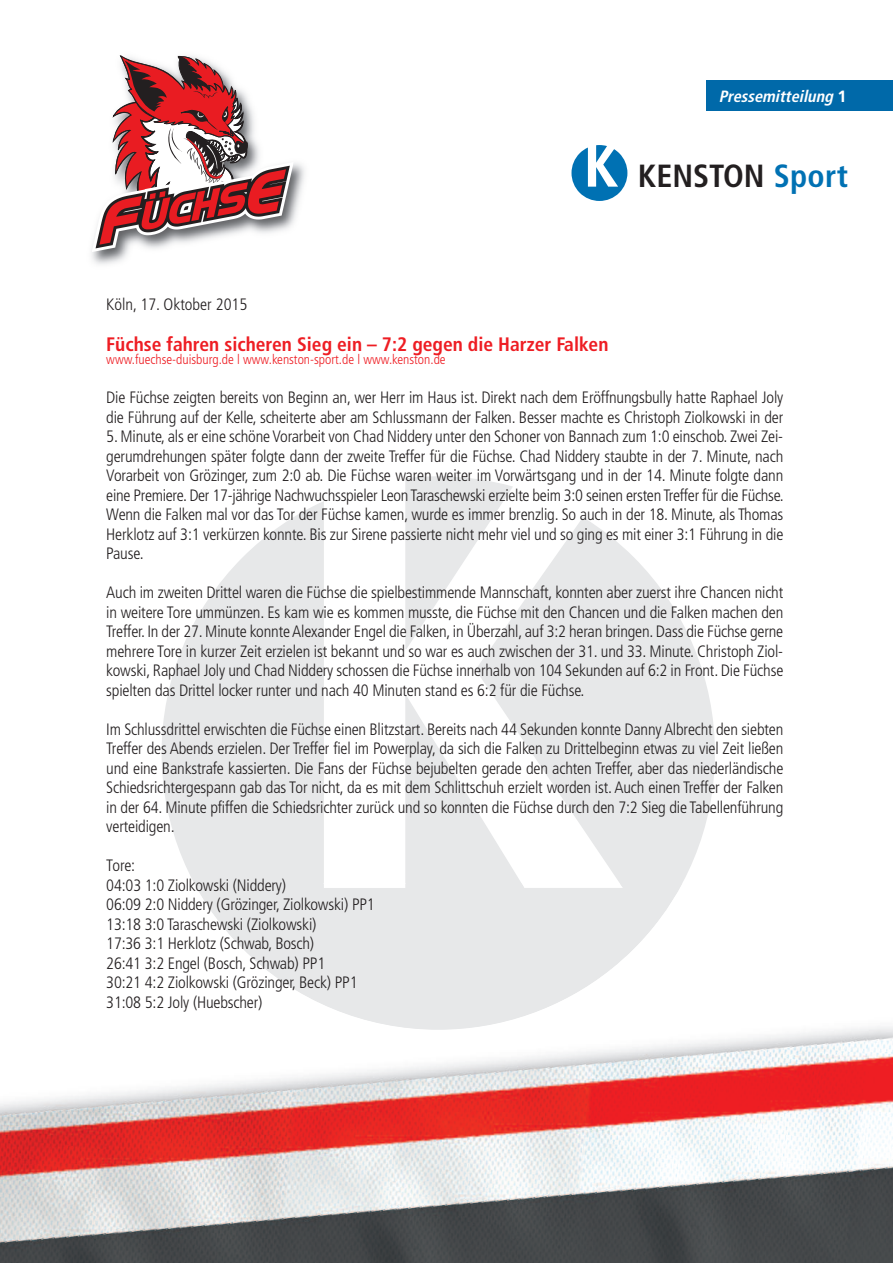
<style>
.page{position:relative;width:893px;height:1263px;background:#fff}
.page>*{position:absolute;margin:0;border:0;box-sizing:border-box;transform-origin:0 0}
.t1{font:700 condensed 32.1px "Frutiger";color:#231f20}
.t2{font:700 condensed 19.5px "Frutiger";color:#ee1d23}
.t3{font:300 condensed 16.5px/19.5px "Frutiger";letter-spacing:-.01em;color:#231f20;text-align:justify}
.t4{font:italic 700 condensed 16.35px "Frutiger";color:#fff}
.t5{font:300 condensed 13.5px "Frutiger";color:#ee1d23}
.s1{font-style:normal;font-stretch:normal}
.s2{color:#0071b3}
</style>
<div class="page">
<svg style="left:405px;top:476px;width:108px;height:25px;background:#eaebec"></svg>
<svg style="left:162px;top:501px;width:553px;height:382px;fill:#e7e8e9"></svg>
<div style="left:706px;top:81px;width:187px;height:30px;background:#0069a9"></div>
<svg style="left:571px;top:145px;width:56px;height:56px"></svg>
<img style="left:91px;top:163px;width:214px;height:102px">
<svg style="left:92px;top:55px;width:202px;height:197px"></svg>
<img style="left:0;top:904px;width:893px;height:359px">
<img style="left:225px;top:929px;width:385px;height:101px">
<p class="t4" style="left:719px;top:89px;width:129px">Pressemitteilung <span class="s1">1</span></p>
<h1 class="t1" style="left:638px;top:163px;width:212px">KENSTON <span class="s2">Sport</span></h1>
<p class="t3" style="left:106px;top:296px;width:143px">Köln, 17. Oktober 2015</p>
<p class="t2" style="left:106px;top:336px;width:504px">Füchse fahren sicheren Sieg ein – 7:2 gegen die Harzer Falken</p>
<p class="t5" style="left:106px;top:354px;width:341px">www.fuechse-duisburg.de l www.kenston-sport.de l www.kenston.de</p>
<p class="t3" style="left:106px;top:389px;width:678px">Die Füchse zeigten bereits von Beginn an, wer Herr im Haus ist. Direkt nach dem Eröffnungsbully hatte Raphael Joly die Führung auf der Kelle, scheiterte aber am Schlussmann der Falken. Besser machte es Christoph Ziolkowski in der</p>
<p class="t3" style="left:106px;top:428px;width:679px">5. Minute, als er eine schöne Vorarbeit von Chad Niddery unter den Schoner von Bannach zum 1:0 einschob. Zwei Zei&shy;gerumdrehungen später folgte dann der zweite Treffer für die Füchse. Chad Niddery staubte in der 7. Minute, nach Vorarbeit von Grözinger, zum 2:0 ab. Die Füchse waren weiter im Vorwärtsgang und in der 14. Minute folgte dann eine Premiere. Der 17-jährige Nachwuchsspieler Leon Taraschewski erzielte beim 3:0 seinen ersten Treffer für die Füchse.<br>Wenn die Falken mal vor das Tor der Füchse kamen, wurde es immer brenzlig. So auch in der 18. Minute, als Thomas Herklotz auf 3:1 verkürzen konnte. Bis zur Sirene passierte nicht mehr viel und so ging es mit einer 3:1 Führung in die Pause.</p>
<p class="t3" style="left:106px;top:584px;width:678px">Auch im zweiten Drittel waren die Füchse die spielbestimmende Mannschaft, konnten aber zuerst ihre Chancen nicht in weitere Tore ummünzen. Es kam wie es kommen musste, die Füchse mit den Chancen und die Falken machen den Treffer. In der 27. Minute konnteAlexander Engel die Falken, in Überzahl, auf 3:2 heran bringen. Dass die Füchse gerne mehrere Tore in kurzer Zeit erzielen ist bekannt und so war es auch zwischen der 31. und 33. Minute. Christoph Ziol&shy;kowski, Raphael Joly und Chad Niddery schossen die Füchse innerhalb von 104 Sekunden auf 6:2 in Front. Die Füchse spielten das Drittel locker runter und nach 40 Minuten stand es 6:2 für die Füchse.</p>
<p class="t3" style="left:106px;top:720px;width:678px">Im Schlussdrittel erwischten die Füchse einen Blitzstart. Bereits nach 44 Sekunden konnte Danny Albrecht den siebten Treffer des Abends erzielen. Der Treffer fiel im Powerplay, da sich die Falken zu Drittelbeginn etwas zu viel Zeit ließen und eine Bankstrafe kassierten. Die Fans der Füchse bejubelten gerade den achten Treffer, aber das niederländische Schiedsrichtergespann gab das Tor nicht, da es mit dem Schlittschuh erzielt worden ist. Auch einen Treffer der Falken in der 64. Minute pfiffen die Schiedsrichter zurück und so konnten die Füchse durch den 7:2 Sieg die Tabellenführung verteidigen.</p>
<p class="t3" style="left:106px;top:857px;width:270px;text-align:left">Tore:<br>04:03 1:0 Ziolkowski (Niddery)<br>06:09 2:0 Niddery (Grözinger, Ziolkowski) PP1<br>13:18 3:0 Taraschewski (Ziolkowski)<br>17:36 3:1 Herklotz (Schwab, Bosch)<br>26:41 3:2 Engel (Bosch, Schwab) PP1<br>30:21 4:2 Ziolkowski (Grözinger, Beck) PP1<br>31:08 5:2 Joly (Huebscher)</p>
</div>
